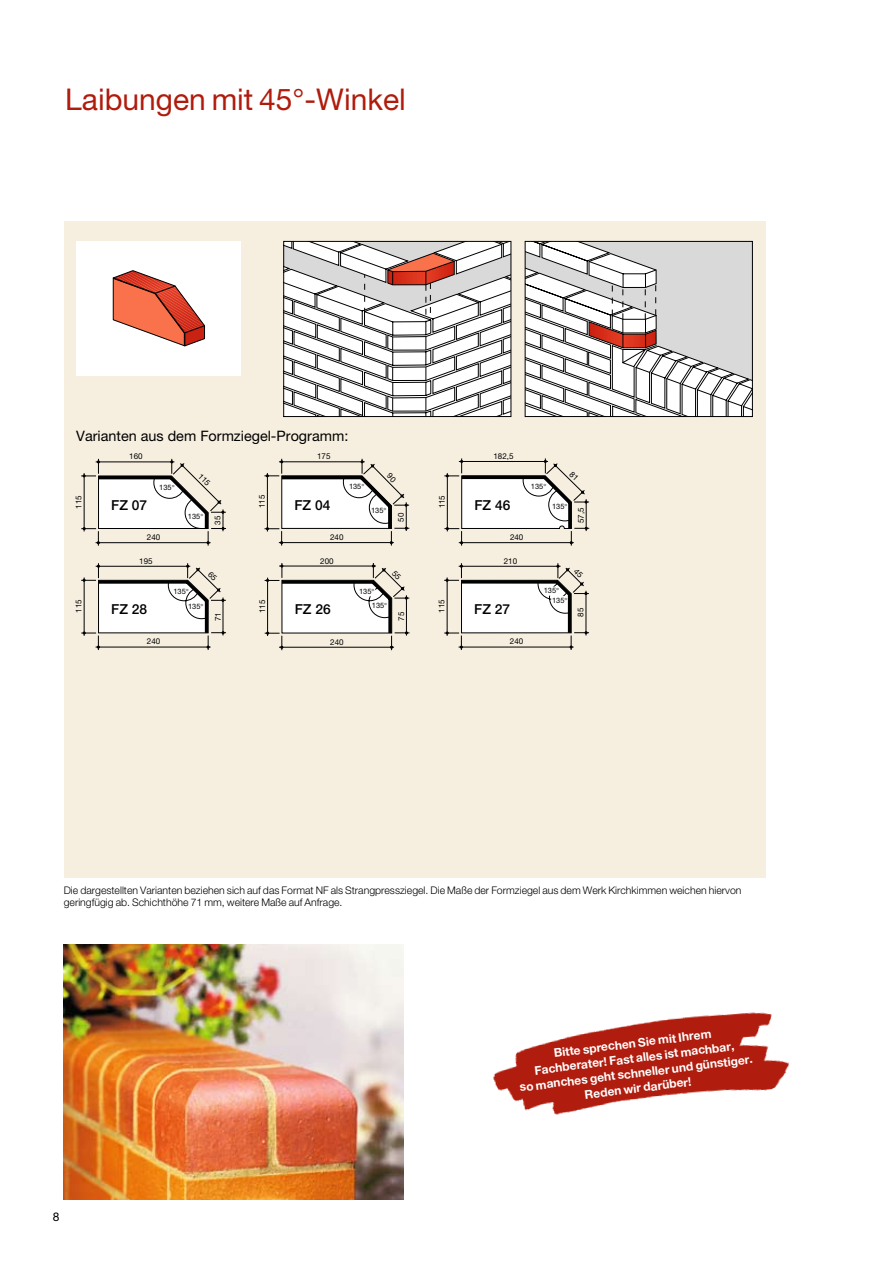
<style>
.page{position:relative;width:893px;height:1263px;background:#fff}
.page>*{position:absolute;margin:0;border:0;box-sizing:border-box;transform-origin:0 0}
.t1{font:30px "Helvetica Neue";color:#b01b0c}
.t2{font:14.4px "Helvetica Neue";color:#000}
.t3{font:500 13.8px "Helvetica Neue";color:#000}
.t4{font:700 12px/15px "Helvetica Neue";color:#fff;text-align:center}
.t5{font:12px "Helvetica Neue";color:#000}
.t6{font:300 10.5px/12.6px "Helvetica Neue";color:#000}
.t7{font:8.1px "Helvetica Neue";color:#000}
.t8{font:7.5px/9.6px "Helvetica Neue";color:#000}
</style>
<div class="page">
<div style="left:64px;top:221px;width:701px;height:656px;background:#f6efe0"></div>
<div style="left:76px;top:241px;width:165px;height:135px;background:#fff"></div>
<svg style="left:285px;top:243px;width:224px;height:172px;background:#d3cecd"></svg>
<div style="left:283px;top:241px;width:228px;height:176px;border:1px solid #000"></div>
<svg style="left:527px;top:243px;width:224px;height:172px;background:#d3cfcf"></svg>
<div style="left:525px;top:241px;width:228px;height:176px;border:1px solid #000"></div>
<svg style="left:113px;top:270px;width:92px;height:76px"></svg>
<img style="left:64px;top:944px;width:340px;height:255px">
<img style="left:493px;top:1012px;width:296px;height:103px">
<svg style="left:265px;top:563px;width:144px;height:87px"></svg>
<svg style="left:264px;top:459px;width:145px;height:87px"></svg>
<svg style="left:81px;top:563px;width:145px;height:87px"></svg>
<svg style="left:444px;top:563px;width:145px;height:87px"></svg>
<svg style="left:81px;top:459px;width:145px;height:87px"></svg>
<svg style="left:444px;top:458px;width:145px;height:88px"></svg>
<h1 class="t1" style="left:65px;top:82px;width:342px">Laibungen mit 45°-Winkel</h1>
<h2 class="t2" style="left:76px;top:428px;width:274px">Varianten aus dem Formziegel-Programm:</h2>
<p class="t7" style="left:129px;top:452px;width:15px">160</p>
<p class="t7" style="left:317px;top:452px;width:15px">175</p>
<p class="t7" style="left:493px;top:451px;width:22px">182,5</p>
<p class="t8" style="left:159px;top:482px;width:14px">135</p>
<p class="t8" style="left:349px;top:482px;width:14px">135</p>
<p class="t8" style="left:531px;top:482px;width:14px">135</p>
<p class="t7" style="left:74px;top:508px;width:15px;rotate:-90deg">115</p>
<h3 class="t3" style="left:111px;top:497px;width:37px">FZ 07</h3>
<p class="t8" style="left:188px;top:511px;width:14px">135</p>
<p class="t7" style="left:213px;top:524px;width:10px;rotate:-90deg">35</p>
<p class="t7" style="left:257px;top:508px;width:15px;rotate:-90deg">115</p>
<h3 class="t3" style="left:294px;top:496px;width:37px">FZ 04</h3>
<p class="t8" style="left:371px;top:505px;width:14px">135</p>
<p class="t7" style="left:396px;top:522px;width:10px;rotate:-90deg">50</p>
<p class="t7" style="left:437px;top:508px;width:15px;rotate:-90deg">115</p>
<h3 class="t3" style="left:474px;top:496px;width:37px">FZ 46</h3>
<p class="t8" style="left:552px;top:502px;width:14px">135</p>
<p class="t7" style="left:576px;top:523px;width:17px;rotate:-90deg">57,5</p>
<p class="t7" style="left:147px;top:532px;width:15px">240</p>
<p class="t7" style="left:330px;top:532px;width:15px">240</p>
<p class="t7" style="left:510px;top:532px;width:15px">240</p>
<p class="t7" style="left:139px;top:556px;width:15px">195</p>
<p class="t7" style="left:320px;top:556px;width:15px">200</p>
<p class="t7" style="left:504px;top:556px;width:15px">210</p>
<p class="t7" style="left:74px;top:613px;width:15px;rotate:-90deg">115</p>
<h3 class="t3" style="left:111px;top:601px;width:37px">FZ 28</h3>
<p class="t8" style="left:173px;top:587px;width:14px">135</p>
<p class="t8" style="left:359px;top:586px;width:14px">135</p>
<p class="t8" style="left:188px;top:601px;width:14px">135</p>
<p class="t7" style="left:437px;top:613px;width:15px;rotate:-90deg">115</p>
<p class="t7" style="left:257px;top:613px;width:15px;rotate:-90deg">115</p>
<h3 class="t3" style="left:295px;top:601px;width:37px">FZ 26</h3>
<p class="t8" style="left:372px;top:600px;width:14px">135</p>
<p class="t7" style="left:396px;top:621px;width:10px;rotate:-90deg">75</p>
<p class="t7" style="left:213px;top:621px;width:10px;rotate:-90deg">71</p>
<p class="t8" style="left:552px;top:586px;width:14px;text-indent:-8px">135<br>135</p>
<h3 class="t3" style="left:474px;top:601px;width:37px">FZ 27</h3>
<p class="t7" style="left:576px;top:617px;width:10px;rotate:-90deg">85</p>
<p class="t7" style="left:147px;top:637px;width:15px">240</p>
<p class="t7" style="left:330px;top:637px;width:15px">240</p>
<p class="t7" style="left:510px;top:637px;width:15px">240</p>
<p class="t6" style="left:64px;top:883px;width:679px">Die dargestellten Varianten beziehen sich auf das Format NF als Strangpressziegel. Die Maße der Formziegel aus dem Werk Kirchkimmen weichen hiervon geringfügig ab. Schichthöhe 71 mm, weitere Maße auf Anfrage.</p>
<p class="t5" style="left:53px;top:1210px;width:8px">8</p>
<p class="t4" style="left:515px;top:1050px;width:236px;rotate:-7deg">Bitte sprechen Sie mit Ihrem<br>Fachberater! Fast alles ist machbar,<br>so manches geht schneller und günstiger.<br>Reden wir darüber!</p>
</div>
